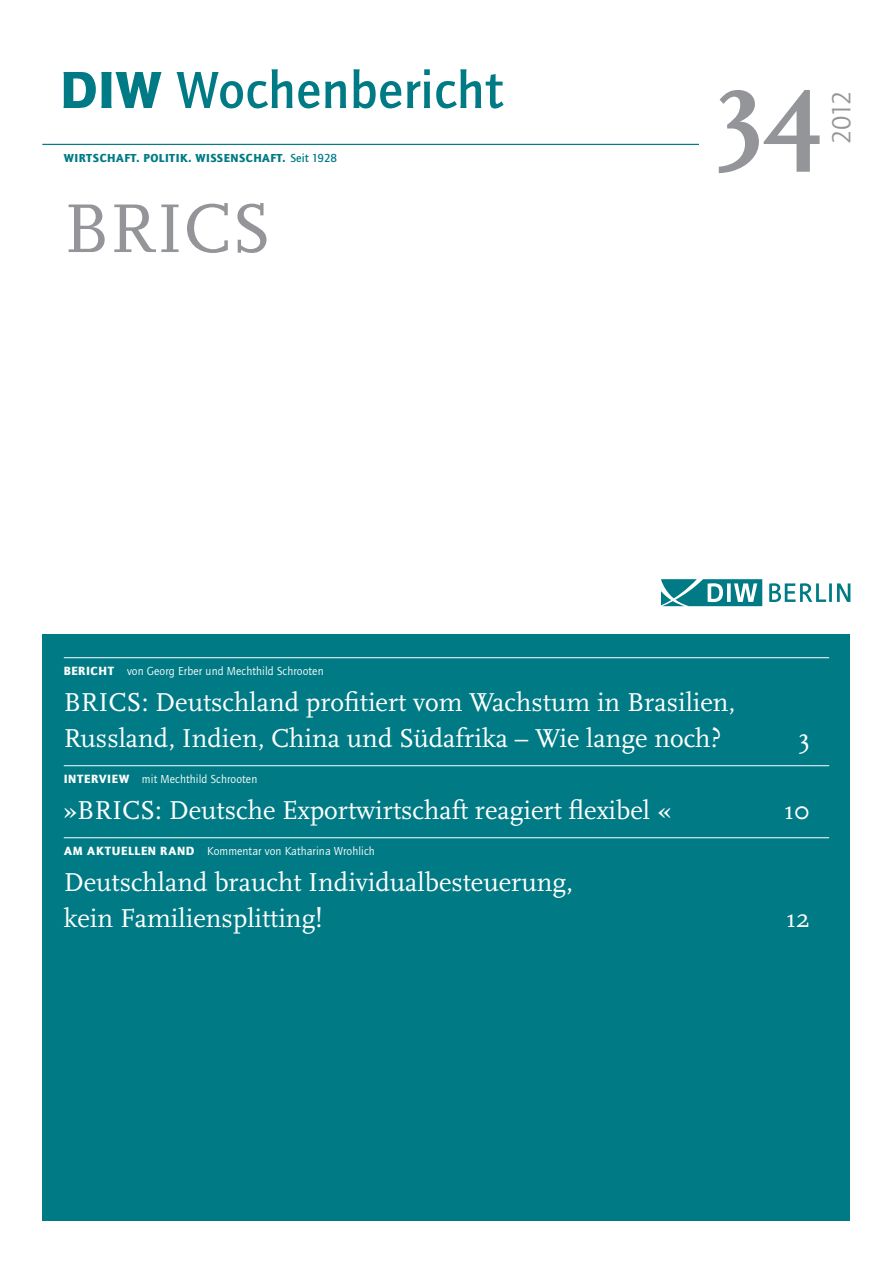
<style>
.page{position:relative;width:893px;height:1263px;background:#fff}
.page>*{position:absolute;margin:0;border:0;box-sizing:border-box;transform-origin:0 0}
.t1{font:700 114px "Scala Pro";color:#939598}
.t2{font:72px "Scala Pro";color:#939598}
.t3{font:500 54px "Quay Sans ITC Std";letter-spacing:.01em;color:#007b85}
.t4{font:27px/36px "Scala Pro";color:#fff}
.t5{font:27px "Quay Sans ITC Std";color:#939598}
.t6{font:12px "Quay Sans ITC Std";letter-spacing:.01em;color:#fff}
.t7{font:900 12px "Quay Sans ITC Std";letter-spacing:.04em;color:#007b85}
.s1{font-weight:900}
.s2{font-weight:500}
.s3{font-family:"AT Quay Sans";font-weight:900}
</style>
<div class="page">
<hr style="left:43px;top:144px;width:765px;height:1px;background:#007b85">
<div style="left:43px;top:634px;width:807px;height:586px;background:#007b85"></div>
<hr style="left:64px;top:657px;width:765px;height:1px;background:#fff">
<hr style="left:64px;top:765px;width:765px;height:1px;background:#fff">
<hr style="left:64px;top:837px;width:765px;height:1px;background:#fff">
<svg style="left:769px;top:583px;width:81px;height:19px"></svg>
<svg style="left:661px;top:579px;width:101px;height:27px"></svg>
<div style="left:699px;top:88px;width:130px;height:61px;background:#fff"></div>
<h3 class="t3" style="left:60px;top:58px;width:445px"><span class="s1">DIW</span> Wochenbericht</h3>
<p class="t7" style="left:64px;top:151px;width:275px">WIRTSCHAFT. POLITIK. WISSENSCHAFT. <span class="s2">Seit 1928</span></p>
<h2 class="t2" style="left:64px;top:180px;width:210px">BRICS</h2>
<h1 class="t1" style="left:715px;top:23px;width:112px">34</h1>
<p class="t5" style="left:826px;top:144px;width:54px;rotate:-90deg">2012</p>
<p class="t6" style="left:64px;top:664px;width:261px"><span class="s3">BERICHT</span> von Georg Erber und Mechthild Schrooten</p>
<p class="t4" style="left:64px;top:683px;width:673px">BRICS: Deutschland profitiert vom Wachstum in Brasilien,<br>Russland, Indien, China und Südafrika – Wie lange noch?</p>
<p class="t4" style="left:798px;top:719px;width:13px">3</p>
<p class="t6" style="left:64px;top:772px;width:195px"><span class="s3">I NTERVIEW</span> mit Mechthild Schrooten</p>
<p class="t4" style="left:64px;top:791px;width:609px">»BRICS: Deutsche Exportwirtschaft reagiert flexibel «</p>
<p class="t4" style="left:785px;top:791px;width:26px">10</p>
<p class="t6" style="left:64px;top:844px;width:313px"><span class="s3">AM AKTUELLEN RAND</span> Kommentar von Katharina Wrohlich</p>
<p class="t4" style="left:64px;top:863px;width:511px">Deutschland braucht Individualbesteuerung, kein Familiensplitting!</p>
<p class="t4" style="left:787px;top:899px;width:24px">12</p>
</div>
